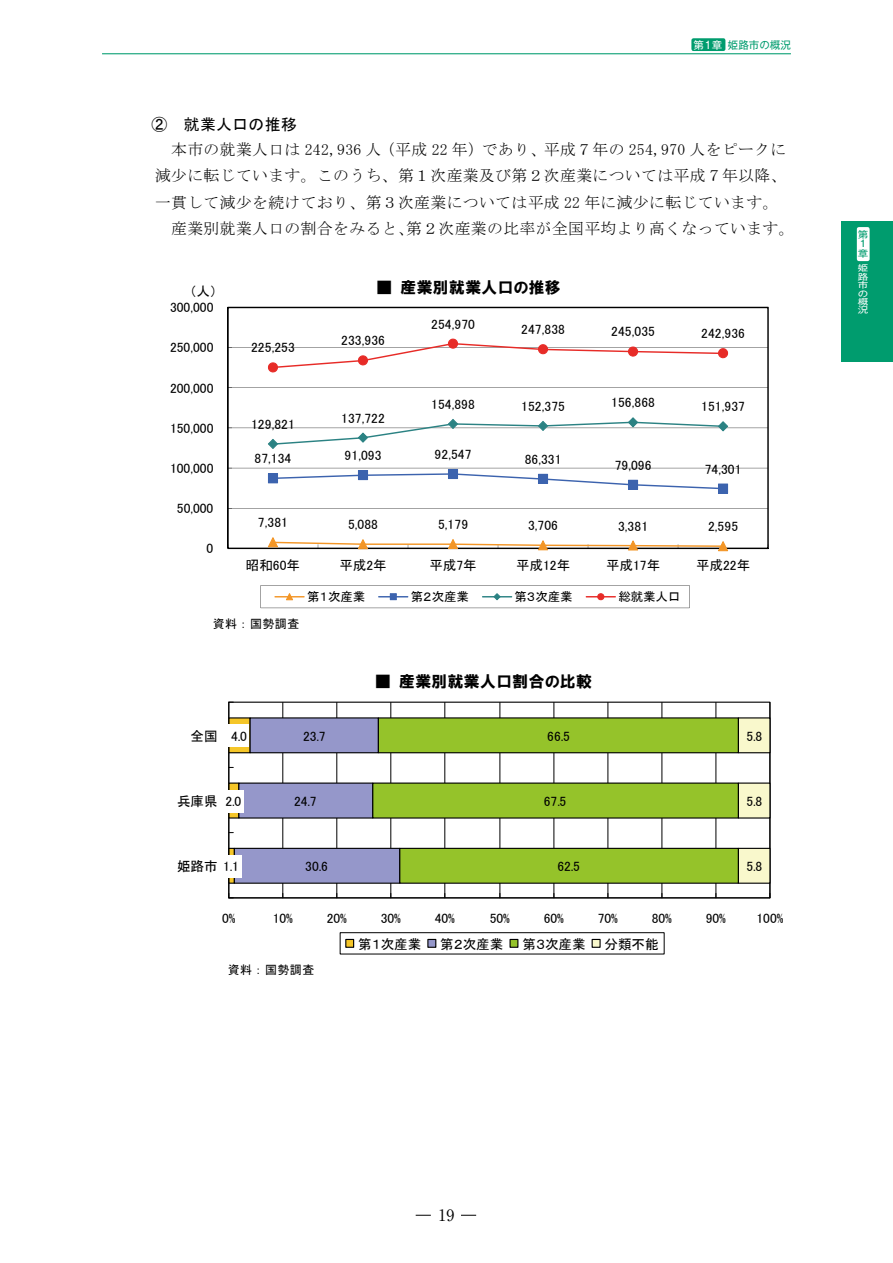
<style>
.page{position:relative;width:893px;height:1263px;background:#fff}
.page>*{position:absolute;margin:0;border:0;box-sizing:border-box;transform-origin:0 0}
.t1{font:15.75px "MS Mincho";letter-spacing:.03em;color:#000}
.t2{font:15.75px "HGP Soei Kakugothic UB";letter-spacing:.03em;color:#000}
.t3{font:15.75px "MS Gothic";letter-spacing:.03em;color:#000}
.t4{font:15.75px "Ryumin Pro";color:#000}
.t5{font:13.5px "MS P Gothic";letter-spacing:.005em;color:#000}
.t6{font:12.45px "MS P Gothic";color:#000}
.t7{font:12px "MS Gothic";letter-spacing:.04em;color:#000}
.t8{font:10.5px "Gothic MB101 Pro";color:#009c6e}
.t9{font:10.5px "Gothic MB101 Pro";color:#fff}
.t10{font:9.45px/9.4px "Gothic MB101 Pro";color:#009c6e;scale:1.11 1}
.t11{font:8.4px/8.4px "Gothic MB101 Pro";color:#fff;text-align:justify;scale:1.25 1}
</style>
<div class="page">
<svg style="left:416px;top:1215px;width:15px;height:1px"></svg>
<svg style="left:461px;top:1215px;width:15px;height:1px"></svg>
<div style="left:842px;top:221px;width:51px;height:140px;background:#009c6e"></div>
<div style="left:857px;top:227px;width:13px;height:34px;background:#fff;border-radius:2px"></div>
<div style="left:691px;top:38px;width:34px;height:13px;background:#009c6e;border-radius:2px"></div>
<hr style="left:102px;top:53px;width:689px;height:1px;background:#009c6e">
<hr style="left:283px;top:702px;width:1px;height:196px;background:#000">
<hr style="left:337px;top:702px;width:1px;height:196px;background:#000">
<hr style="left:391px;top:702px;width:1px;height:196px;background:#000">
<hr style="left:445px;top:702px;width:1px;height:196px;background:#000">
<hr style="left:500px;top:702px;width:1px;height:196px;background:#000">
<hr style="left:554px;top:702px;width:1px;height:196px;background:#000">
<hr style="left:608px;top:702px;width:1px;height:196px;background:#000">
<hr style="left:662px;top:702px;width:1px;height:196px;background:#000">
<hr style="left:716px;top:702px;width:1px;height:196px;background:#000">
<hr style="left:770px;top:702px;width:1px;height:196px;background:#000">
<div style="left:229px;top:848px;width:6px;height:36px;border:1px solid #000"></div>
<div style="left:229px;top:783px;width:10px;height:35px;background:#f5c628"></div>
<div style="left:229px;top:718px;width:21px;height:35px;background:#f5c628"></div>
<div style="left:229px;top:717px;width:22px;height:36px;border:1px solid #000"></div>
<div style="left:234px;top:848px;width:166px;height:35px;background:#9597ca"></div>
<div style="left:234px;top:848px;width:166px;height:36px;border:1px solid #000"></div>
<div style="left:239px;top:783px;width:134px;height:35px;background:#9597ca"></div>
<div style="left:250px;top:718px;width:128px;height:35px;background:#9597ca"></div>
<div style="left:250px;top:717px;width:129px;height:36px;border:1px solid #000"></div>
<div style="left:400px;top:848px;width:338px;height:35px;background:#95c32a"></div>
<div style="left:399px;top:848px;width:340px;height:36px;border:1px solid #000"></div>
<div style="left:373px;top:783px;width:365px;height:35px;background:#95c32a"></div>
<div style="left:378px;top:718px;width:360px;height:35px;background:#95c32a"></div>
<div style="left:378px;top:717px;width:361px;height:36px;border:1px solid #000"></div>
<div style="left:738px;top:848px;width:32px;height:35px;background:#f9f8cc"></div>
<div style="left:738px;top:848px;width:32px;height:36px;border:1px solid #000"></div>
<div style="left:738px;top:783px;width:32px;height:35px;background:#f9f8cc"></div>
<div style="left:738px;top:718px;width:32px;height:35px;background:#f9f8cc"></div>
<div style="left:738px;top:717px;width:32px;height:36px;border:1px solid #000"></div>
<hr style="left:229px;top:897px;width:541px;height:1px;background:#000">
<svg style="left:229px;top:702px;width:4px;height:195px"></svg>
<div style="left:221px;top:855px;width:20px;height:23px;background:#fff"></div>
<div style="left:223px;top:790px;width:20px;height:22px;background:#fff"></div>
<div style="left:229px;top:725px;width:20px;height:22px;background:#fff"></div>
<div style="left:346px;top:939px;width:8px;height:8px;background:#f5c628"></div>
<div style="left:345px;top:939px;width:9px;height:9px;border:1px solid #000"></div>
<div style="left:428px;top:939px;width:8px;height:8px;background:#9597ca"></div>
<div style="left:427px;top:939px;width:9px;height:9px;border:1px solid #000"></div>
<div style="left:510px;top:939px;width:8px;height:8px;background:#95c32a"></div>
<div style="left:509px;top:939px;width:9px;height:9px;border:1px solid #000"></div>
<div style="left:592px;top:939px;width:8px;height:8px;background:#f9f8cc"></div>
<div style="left:592px;top:939px;width:9px;height:9px;border:1px solid #000"></div>
<svg style="left:227px;top:307px;width:542px;height:242px"></svg>
<hr style="left:228px;top:307px;width:1px;height:241px;background:#000">
<hr style="left:228px;top:548px;width:540px;height:1px;background:#000">
<svg style="left:228px;top:544px;width:4px;height:4px"></svg>
<svg style="left:268px;top:537px;width:460px;height:14px"></svg>
<svg style="left:268px;top:469px;width:460px;height:25px"></svg>
<svg style="left:268px;top:417px;width:460px;height:32px"></svg>
<svg style="left:268px;top:339px;width:460px;height:33px"></svg>
<svg style="left:261px;top:585px;width:428px;height:23px"></svg>
<p class="t9" style="left:693px;top:36px;width:30px">第１章</p>
<p class="t8" style="left:728px;top:36px;width:65px">姫路市の概況</p>
<p class="t3" style="left:151px;top:117px;width:147px">② 就業人口の推移</p>
<p class="t1" style="left:171px;top:142px;width:617px">本市の就業人口は 242,936 人（平成 22 年）であり、平成７年の 254,970 人をピークに</p>
<p class="t1" style="left:155px;top:168px;width:633px">減少に転じています。このうち、第１次産業及び第２次産業については平成７年以降、</p>
<p class="t1" style="left:155px;top:194px;width:625px">一貫して減少を続けており、第３次産業については平成 22 年に減少に転じています。</p>
<p class="t1" style="left:171px;top:220px;width:625px">産業別就業人口の割合をみると、第２次産業の比率が全国平均より高くなっています。</p>
<p class="t5" style="left:190px;top:285px;width:29px">（人）</p>
<p class="t5" style="left:170px;top:301px;width:45px">300,000</p>
<p class="t5" style="left:170px;top:341px;width:45px">250,000</p>
<p class="t5" style="left:170px;top:381px;width:45px">200,000</p>
<p class="t5" style="left:170px;top:421px;width:45px">150,000</p>
<p class="t5" style="left:170px;top:461px;width:45px">100,000</p>
<p class="t5" style="left:177px;top:501px;width:38px">50,000</p>
<p class="t5" style="left:207px;top:541px;width:8px">0</p>
<p class="t5" style="left:251px;top:341px;width:45px">225,253</p>
<p class="t5" style="left:251px;top:417px;width:45px">129,821</p>
<p class="t2" style="left:376px;top:280px;width:186px">■ 産業別就業人口の推移</p>
<p class="t5" style="left:341px;top:334px;width:45px">233,936</p>
<p class="t5" style="left:341px;top:411px;width:45px">137,722</p>
<p class="t5" style="left:431px;top:317px;width:45px">254,970</p>
<p class="t5" style="left:521px;top:323px;width:45px">247,838</p>
<p class="t5" style="left:611px;top:325px;width:45px">245,035</p>
<p class="t5" style="left:701px;top:327px;width:45px">242,936</p>
<p class="t5" style="left:431px;top:397px;width:45px">154,898</p>
<p class="t5" style="left:521px;top:399px;width:45px">152,375</p>
<p class="t5" style="left:611px;top:396px;width:45px">156,868</p>
<p class="t5" style="left:701px;top:400px;width:45px">151,937</p>
<p class="t5" style="left:255px;top:452px;width:38px">87,134</p>
<p class="t5" style="left:345px;top:448px;width:38px">91,093</p>
<p class="t5" style="left:435px;top:447px;width:38px">92,547</p>
<p class="t5" style="left:525px;top:452px;width:38px">86,331</p>
<p class="t5" style="left:615px;top:458px;width:38px">79,096</p>
<p class="t5" style="left:705px;top:462px;width:38px">74,301</p>
<p class="t5" style="left:258px;top:516px;width:31px">7,381</p>
<p class="t5" style="left:348px;top:517px;width:31px">5,088</p>
<p class="t5" style="left:438px;top:517px;width:31px">5,179</p>
<p class="t5" style="left:528px;top:519px;width:31px">3,706</p>
<p class="t5" style="left:618px;top:519px;width:31px">3,381</p>
<p class="t5" style="left:708px;top:519px;width:31px">2,595</p>
<p class="t5" style="left:246px;top:558px;width:56px">昭和60年</p>
<p class="t5" style="left:339px;top:558px;width:49px">平成2年</p>
<p class="t5" style="left:429px;top:558px;width:49px">平成7年</p>
<p class="t5" style="left:516px;top:558px;width:56px">平成12年</p>
<p class="t5" style="left:606px;top:558px;width:56px">平成17年</p>
<p class="t5" style="left:696px;top:558px;width:56px">平成22年</p>
<p class="t6" style="left:307px;top:590px;width:60px">第１次産業</p>
<p class="t6" style="left:411px;top:590px;width:60px">第２次産業</p>
<p class="t6" style="left:515px;top:590px;width:60px">第３次産業</p>
<p class="t6" style="left:618px;top:590px;width:64px">総就業人口</p>
<p class="t7" style="left:213px;top:618px;width:88px">資料：国勢調査</p>
<p class="t2" style="left:375px;top:673px;width:218px">■ 産業別就業人口割合の比較</p>
<p class="t5" style="left:191px;top:729px;width:28px">全国</p>
<p class="t5" style="left:231px;top:729px;width:17px">4.0</p>
<p class="t5" style="left:303px;top:729px;width:24px">23.7</p>
<p class="t5" style="left:547px;top:729px;width:24px">66.5</p>
<p class="t5" style="left:746px;top:729px;width:17px">5.8</p>
<p class="t5" style="left:177px;top:794px;width:42px">兵庫県</p>
<p class="t5" style="left:225px;top:794px;width:17px">2.0</p>
<p class="t5" style="left:294px;top:794px;width:24px">24.7</p>
<p class="t5" style="left:544px;top:794px;width:24px">67.5</p>
<p class="t5" style="left:746px;top:794px;width:17px">5.8</p>
<p class="t5" style="left:177px;top:860px;width:63px">姫路市 1.1</p>
<p class="t5" style="left:305px;top:860px;width:24px">30.6</p>
<p class="t5" style="left:557px;top:860px;width:24px">62.5</p>
<p class="t5" style="left:746px;top:860px;width:17px">5.8</p>
<p class="t5" style="left:222px;top:911px;width:15px">0%</p>
<p class="t5" style="left:273px;top:911px;width:22px">10%</p>
<p class="t5" style="left:327px;top:911px;width:22px">20%</p>
<p class="t5" style="left:381px;top:911px;width:22px">30%</p>
<p class="t5" style="left:435px;top:911px;width:22px">40%</p>
<p class="t5" style="left:490px;top:911px;width:22px">50%</p>
<p class="t5" style="left:544px;top:911px;width:22px">60%</p>
<p class="t5" style="left:598px;top:911px;width:22px">70%</p>
<p class="t5" style="left:652px;top:911px;width:22px">80%</p>
<p class="t5" style="left:706px;top:911px;width:22px">90%</p>
<p class="t5" style="left:756px;top:911px;width:28px">100%</p>
<p class="t7" style="left:228px;top:964px;width:88px">資料：国勢調査</p>
<p class="t5" style="left:358px;top:937px;width:64px">第１次産業</p>
<p class="t5" style="left:440px;top:937px;width:64px">第２次産業</p>
<p class="t5" style="left:522px;top:937px;width:64px">第３次産業</p>
<p class="t5" style="left:605px;top:937px;width:55px">分類不能</p>
<p class="t10" style="left:858px;top:228px;width:11px">第<br>１章</p>
<p class="t11" style="left:858px;top:263px;width:10px">姫路市の概況</p>
<p class="t1" style="left:439px;top:1197px;width:17px">19</p>
<p class="t4" style="left:439px;top:1203px;width:17px">19</p>
</div>
